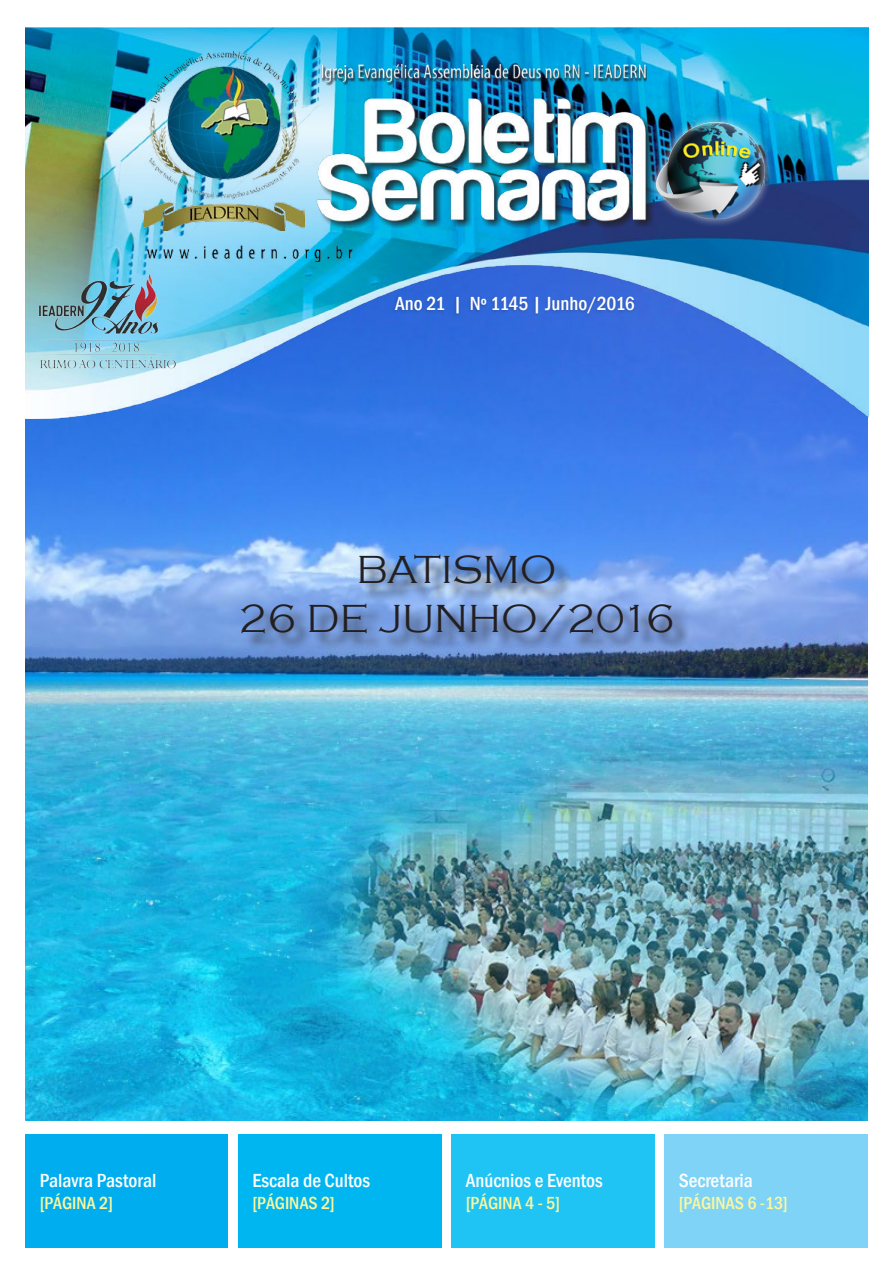
<style>
.page{position:relative;width:893px;height:1263px;background:#fff}
.page>*{position:absolute;margin:0;border:0;box-sizing:border-box;transform-origin:0 0}
.t1{font:300 40.35px/48.4px "Copperplate Gothic";color:#231f20;text-align:center}
.t2{font:500 condensed 19.5px "Franklin Gothic";color:#fff}
.t3{font:500 condensed 18px "Franklin Gothic";color:#fff799}
</style>
<div class="page">
<img style="left:25px;top:247px;width:842px;height:873px">
<img style="left:26px;top:28px;width:842px;height:390px">
<div style="left:392px;top:296px;width:244px;height:21px;background:#231f20;opacity:.25"></div>
<div style="left:646px;top:113px;width:128px;height:115px;background:#fff;opacity:.75"></div>
<div style="left:567px;top:74px;width:217px;height:147px;background:#fff;opacity:.75"></div>
<img style="left:148px;top:65px;width:506px;height:197px">
<img style="left:144px;top:51px;width:161px;height:180px">
<img style="left:35px;top:264px;width:144px;height:113px">
<div style="left:25px;top:1134px;width:203px;height:114px;background:#00aeef"></div>
<div style="left:238px;top:1134px;width:204px;height:114px;background:#00b6f1"></div>
<div style="left:451px;top:1134px;width:203px;height:114px;background:#20c4f4"></div>
<div style="left:664px;top:1134px;width:203px;height:114px;background:#7ed3f7"></div>
<div style="left:245px;top:558px;width:446px;height:93px;background:#231f20;opacity:.75"></div>
<p class="t2" style="left:395px;top:291px;width:241px">Ano 21 | Nº 1145 | Junho/2016</p>
<h1 class="t1" style="left:238px;top:546px;width:438px">BATISMO<br>26 DE JUNHO/2016</h1>
<p class="t2" style="left:40px;top:1168px;width:118px">Palavra Pastoral</p>
<p class="t3" style="left:40px;top:1191px;width:75px">[PÁGINA 2]</p>
<p class="t2" style="left:253px;top:1168px;width:119px">Escala de Cultos</p>
<p class="t3" style="left:253px;top:1191px;width:84px">[PÁGINAS 2]</p>
<p class="t2" style="left:466px;top:1168px;width:138px">Anúcnios e Eventos</p>
<p class="t3" style="left:466px;top:1191px;width:96px">[PÁGINA 4 - 5]</p>
<p class="t2" style="left:679px;top:1168px;width:75px">Secretaria</p>
<p class="t3" style="left:679px;top:1191px;width:111px">[PÁGINAS 6 -13]</p>
</div>
